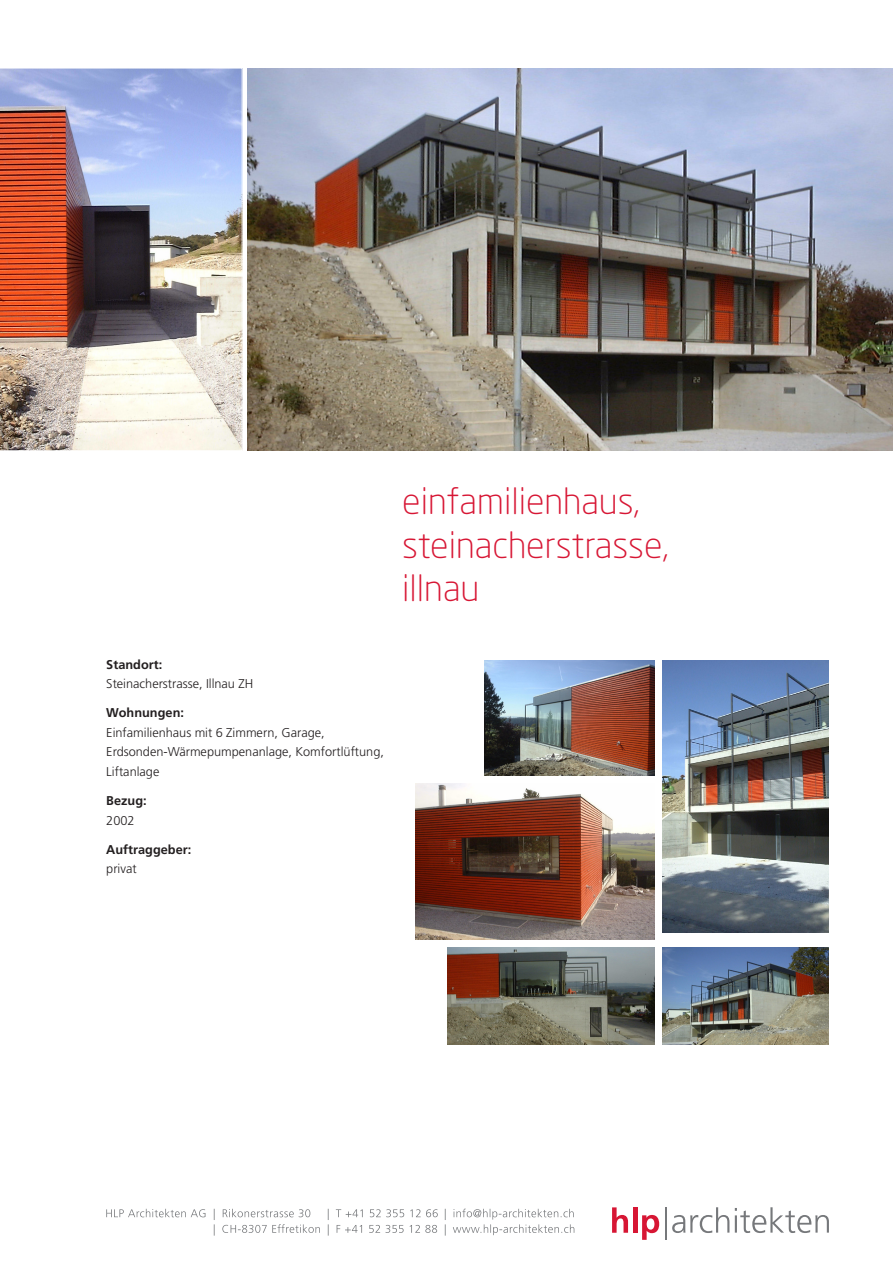
<style>
.page{position:relative;width:893px;height:1263px;background:#fff}
.page>*{position:absolute;margin:0;border:0;box-sizing:border-box;transform-origin:0 0}
.t1{font:300 36px/43.2px "Neo Sans Std";color:#d71634}
.t2{font:300 12.75px/19.5px "Frutiger LT Std";color:#231f20}
.t3{font:700 12.75px "Frutiger LT Std";color:#231f20}
</style>
<div class="page">
<svg style="left:672px;top:1207px;width:57px;height:26px"></svg>
<svg style="left:735px;top:1207px;width:94px;height:26px"></svg>
<svg style="left:612px;top:1207px;width:16px;height:26px"></svg>
<hr style="left:633px;top:1207px;width:4px;height:26px;background:#d71634">
<svg style="left:642px;top:1215px;width:17px;height:25px"></svg>
<hr style="left:665px;top:1207px;width:1px;height:33px;background:#76787b">
<svg style="left:214px;top:1208px;width:360px;height:27px"></svg>
<svg style="left:106px;top:1209px;width:99px;height:8px"></svg>
<img style="left:247px;top:68px;width:646px;height:383px">
<img style="left:2px;top:70px;width:238px;height:379px">
<div style="left:0;top:68px;width:242px;height:383px;border:1px solid #fff"></div>
<img style="left:484px;top:661px;width:171px;height:115px">
<img style="left:662px;top:661px;width:166px;height:271px">
<img style="left:416px;top:784px;width:239px;height:156px">
<img style="left:662px;top:948px;width:166px;height:96px">
<img style="left:448px;top:948px;width:207px;height:96px">
<h1 class="t1" style="left:402px;top:479px;width:268px">einfamilienhaus, steinacherstrasse, illnau</h1>
<p class="t3" style="left:106px;top:657px;width:57px">Standort:</p>
<p class="t2" style="left:106px;top:674px;width:148px">Steinacherstrasse, Illnau ZH</p>
<p class="t3" style="left:106px;top:705px;width:79px">Wohnungen:</p>
<p class="t2" style="left:106px;top:723px;width:279px">Einfamilienhaus mit 6 Zimmern, Garage,<br>Erdsonden-Wärmepumpenanlage, Komfortlüftung,<br>Liftanlage</p>
<p class="t3" style="left:106px;top:793px;width:42px">Bezug:</p>
<p class="t2" style="left:106px;top:811px;width:30px">2002</p>
<p class="t3" style="left:106px;top:842px;width:87px">Auftraggeber:</p>
<p class="t2" style="left:106px;top:859px;width:32px">privat</p>
</div>
